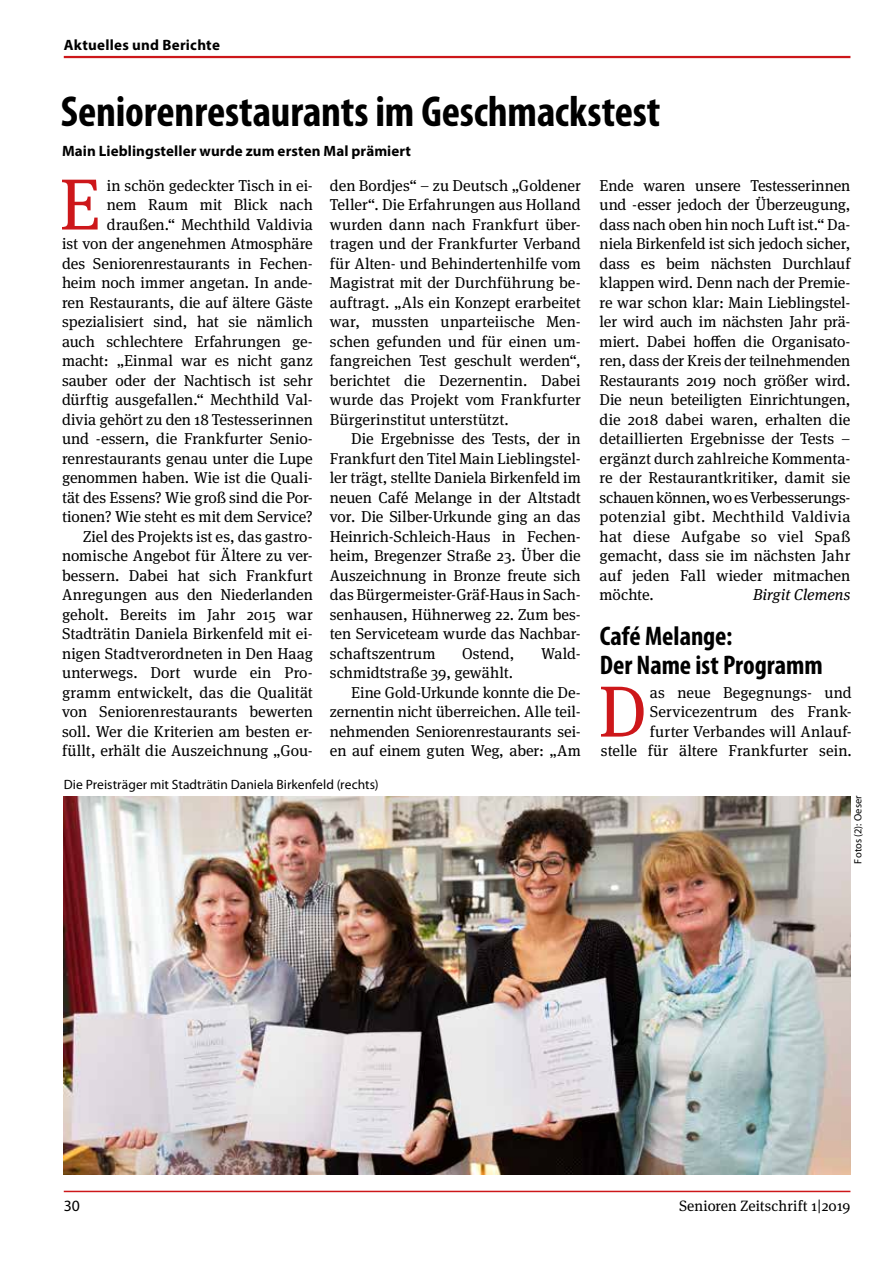
<style>
.page{position:relative;width:893px;height:1263px;background:#fff}
.page>*{position:absolute;margin:0;border:0;box-sizing:border-box;transform-origin:0 0}
.t1{font:72.3px "Meta Serif OT";color:#cd171a}
.t2{font:700 condensed 43.5px "Myriad Pro";letter-spacing:-.005em;color:#000}
.t3{font:700 condensed 27px/28.5px "Myriad Pro";color:#000}
.t4{font:15.75px/19.5px "Meta Serif OT";color:#000;text-align:justify}
.t5{font:15.75px "Meta Serif OT";letter-spacing:-.02em;color:#000}
.t6{font:italic 15.75px "Meta Serif OT";letter-spacing:.005em;color:#000}
.t7{font:15.75px "Myriad Pro";color:#000}
.t8{font:700 15px "Myriad Pro";letter-spacing:.01em;color:#000}
.t9{font:15px "Meta Serif OT";letter-spacing:.005em;color:#000}
.t10{font:13.5px "Myriad Pro";letter-spacing:.005em;color:#000}
.t11{font:10.5px "Myriad Pro";letter-spacing:.01em;color:#000}
</style>
<div class="page">
<hr style="left:64px;top:1191px;width:786px;height:1px;background:#cd171a">
<hr style="left:64px;top:56px;width:786px;height:2px;background:#cd171a">
<img style="left:64px;top:796px;width:786px;height:378px">
<p class="t8" style="left:64px;top:35px;width:158px">Aktuelles und Berichte</p>
<h2 class="t2" style="left:61px;top:84px;width:601px">Seniorenrestaurants im Geschmackstest</h2>
<p class="t8" style="left:62px;top:141px;width:351px">Main Lieblingsteller wurde zum ersten Mal prämiert</p>
<p class="t4" style="left:330px;top:176px;width:252px">den Bordjes“ – zu Deutsch „Goldener Teller“. Die Erfahrungen aus Holland wurden dann nach Frankfurt über&shy;tragen und der Frankfurter Verband für Alten- und Behindertenhilfe vom Magistrat mit der Durchführung be&shy;auftragt. „Als ein Konzept erarbeitet war, mussten unparteiische Men&shy;schen gefunden und für einen um&shy;fangreichen Test geschult werden“, berichtet die Dezernentin. Dabei wurde das Projekt vom Frankfurter Bürgerinstitut unterstützt.</p>
<p class="t4" style="left:330px;top:429px;width:252px;text-indent:21px">Die Ergebnisse des Tests, der in Frankfurt den Titel Main Lieblingstel&shy;ler trägt, stellte Daniela Birkenfeld im neuen Café Melange in der Altstadt vor. Die Silber-Urkunde ging an das Heinrich-Schleich-Haus in Fechen&shy;heim, Bregenzer Straße 23. Über die Auszeichnung in Bronze freute sich das Bürgermeister-Gräf-Haus in Sach&shy;senhausen, Hühnerweg 22. Zum bes&shy;ten Serviceteam wurde das Nachbar&shy;schaftszentrum</p>
<p class="t4" style="left:62px;top:176px;width:252px;text-align:right">in schön gedeckter Tisch in ei-<br>nem Raum mit Blick nach draußen.“ Mechthild Valdivia<br>ist von der angenehmen Atmosphäre des Seniorenrestaurants in Fechen&shy;heim noch immer angetan. In ande&shy;ren Restaurants, die auf ältere Gäste spezialisiert sind, hat sie nämlich auch schlechtere Erfahrungen ge&shy;macht: „Einmal war es nicht ganz sauber oder der Nachtisch ist sehr dürftig ausgefallen.“ Mechthild Val&shy;divia gehört zu den 18 Testesserinnen und -essern, die Frankfurter Senio&shy;renrestaurants genau unter die Lupe genommen haben. Wie ist die Quali&shy;tät des Essens? Wie groß sind die Por&shy;tionen? Wie steht es mit dem Service?<br>Ziel des Projekts ist es, das gastro&shy;nomische Angebot für Ältere zu ver&shy;bessern. Dabei hat sich Frankfurt Anregungen aus den Niederlanden geholt. Bereits im Jahr 2015 war Stadträtin Daniela Birkenfeld mit ei&shy;nigen Stadtverordneten in Den Haag unterwegs. Dort wurde ein Pro&shy;gramm entwickelt, das die Qualität von Seniorenrestaurants bewerten soll. Wer die Kriterien am besten er&shy;füllt, erhält die Auszeichnung „Gou-</p>
<p class="t4" style="left:600px;top:176px;width:252px">Ende waren unsere Testesserinnen und -esser jedoch der Überzeugung, dass nach oben hin noch Luft ist.“ Da&shy;niela Birkenfeld ist sich jedoch sicher, dass es beim nächsten Durchlauf klappen wird. Denn nach der Premie&shy;re war schon klar: Main Lieblingstel&shy;ler wird auch im nächsten Jahr prä&shy;miert. Dabei hoffen die Organisato&shy;ren, dass der Kreis der teilnehmenden Restaurants 2019 noch größer wird.<br>Die neun beteiligten Einrichtungen, die 2018 dabei waren, erhalten die detaillierten Ergebnisse der Tests – ergänzt durch zahlreiche Kommenta&shy;re der Restaurantkritiker, damit sie schauen können, wo es Verbesserungs&shy;potenzial gibt. Mechthild Valdivia hat diese Aufgabe so viel Spaß gemacht, dass sie im nächsten Jahr auf jeden Fall wieder mitmachen möchte.</p>
<h1 class="t1" style="left:59px;top:163px;width:42px">E</h1>
<p class="t6" style="left:753px;top:585px;width:99px">Birgit Clemens</p>
<h3 class="t3" style="left:600px;top:621px;width:225px">Café Melange:<br>Der Name ist Programm</h3>
<p class="t4" style="left:462px;top:644px;width:54px">Ostend,</p>
<p class="t4" style="left:541px;top:644px;width:41px">Wald-</p>
<p class="t4" style="left:330px;top:663px;width:185px">schmidtstraße 39, gewählt.</p>
<p class="t5" style="left:351px;top:683px;width:231px">Eine Gold-Urkunde konnte die De-</p>
<p class="t4" style="left:330px;top:702px;width:252px">zernentin nicht überreichen. Alle teil-</p>
<p class="t4" style="left:330px;top:722px;width:252px">nehmenden Seniorenrestaurants sei-</p>
<p class="t4" style="left:330px;top:741px;width:252px">en auf einem guten Weg, aber: „Am</p>
<p class="t4" style="left:601px;top:683px;width:252px;text-align:right">as neue Begegnungs- und<br>Servicezentrum des Frank-<br>furter Verbandes will Anlauf-<br>stelle für ältere Frankfurter sein.</p>
<h1 class="t1" style="left:598px;top:670px;width:50px">D</h1>
<p class="t10" style="left:64px;top:777px;width:316px">Die Preisträger mit Stadträtin Daniela Birkenfeld (rechts)</p>
<p class="t11" style="left:852px;top:863px;width:70px;rotate:-90deg">Fotos (2): Oeser</p>
<p class="t7" style="left:64px;top:1197px;width:18px">30</p>
<p class="t9" style="left:679px;top:1197px;width:173px">Senioren Zeitschrift 1|2019</p>
</div>
